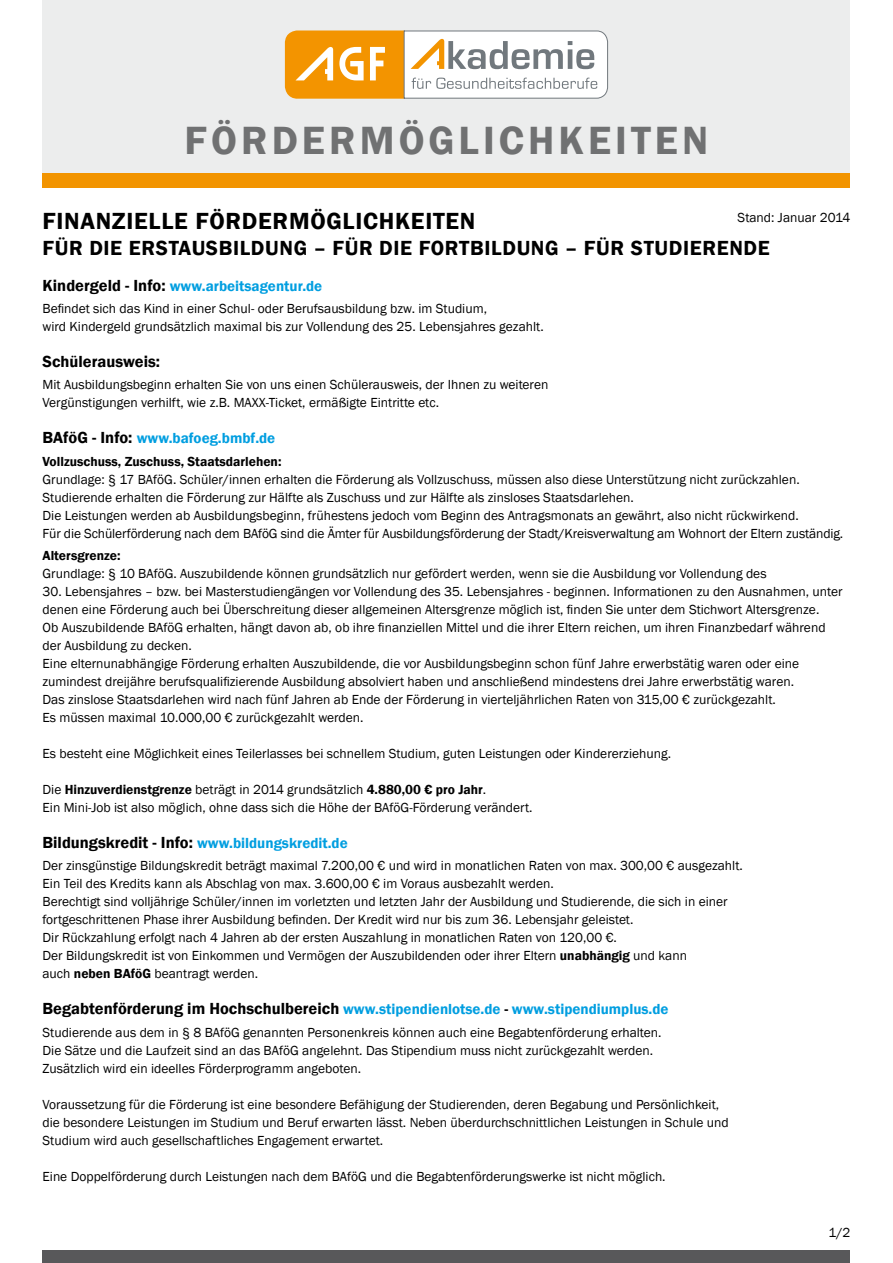
<style>
.page{position:relative;width:893px;height:1263px;background:#fff}
.page>*{position:absolute;margin:0;border:0;box-sizing:border-box;transform-origin:0 0}
.t1{font:600 40.5px "Franklin Gothic";letter-spacing:.1em;color:#707172}
.t2{font:600 24px "Franklin Gothic";letter-spacing:.03em;color:#000}
.t3{font:600 21px "Franklin Gothic";letter-spacing:.03em;color:#000}
.t4{font:600 16.5px "Franklin Gothic";color:#000}
.t5{font:600 15px "Franklin Gothic";color:#009ee0}
.t6{font:13.5px/18px "Franklin Gothic";color:#000}
.t7{font:600 13.5px "Franklin Gothic";color:#000}
.s1{font-size:16.5px;color:#000}
.s2{font-weight:600}
.s3{color:#000}
</style>
<div class="page">
<div style="left:43px;top:0;width:807px;height:173px;background:#eceded"></div>
<div style="left:43px;top:173px;width:807px;height:14px;background:#f29400"></div>
<div style="left:43px;top:1250px;width:807px;height:13px;background:#58585a"></div>
<svg style="left:285px;top:30px;width:324px;height:69px"></svg>
<h1 class="t1" style="left:185px;top:115px;width:525px">FÖRDERMÖGLICHKEITEN</h1>
<h2 class="t2" style="left:43px;top:207px;width:434px">FINANZIELLE FÖRDERMÖGLICHKEITEN</h2>
<h3 class="t3" style="left:43px;top:235px;width:729px">FÜR DIE ERSTAUSBILDUNG – FÜR DIE FORTBILDUNG – FÜR STUDIERENDE</h3>
<p class="t5" style="left:43px;top:277px;width:281px"><span class="s1">Kindergeld - Info:</span> www.arbeitsagentur.de</p>
<p class="t6" style="left:43px;top:300px;width:503px">Befindet sich das Kind in einer Schul- oder Berufsausbildung bzw. im Studium,<br>wird Kindergeld grundsätzlich maximal bis zur Vollendung des 25. Lebensjahres gezahlt.</p>
<p class="t4" style="left:43px;top:351px;width:119px">Schülerausweis:</p>
<p class="t6" style="left:43px;top:376px;width:507px">Mit Ausbildungsbeginn erhalten Sie von uns einen Schülerausweis, der Ihnen zu weiteren<br>Vergünstigungen verhilft, wie z.B. MAXX-Ticket, ermäßigte Eintritte etc.</p>
<p class="t5" style="left:43px;top:429px;width:234px"><span class="s1">BAföG - Info:</span> www.bafoeg.bmbf.de</p>
<p class="t7" style="left:43px;top:453px;width:240px">Vollzuschuss, Zuschuss, Staatsdarlehen:</p>
<p class="t6" style="left:43px;top:470px;width:802px">Grundlage: § 17 BAföG. Schüler/innen erhalten die Förderung als Vollzuschuss, müssen also diese Unterstützung nicht zurückzahlen.<br>Studierende erhalten die Förderung zur Hälfte als Zuschuss und zur Hälfte als zinsloses Staatsdarlehen.<br>Die Leistungen werden ab Ausbildungsbeginn, frühestens jedoch vom Beginn des Antragsmonats an gewährt, also nicht rückwirkend.<br>Für die Schülerförderung nach dem BAföG sind die Ämter für Ausbildungsförderung der Stadt/Kreisverwaltung am Wohnort der Eltern zuständig.</p>
<p class="t7" style="left:43px;top:547px;width:80px">Altersgrenze:</p>
<p class="t6" style="left:43px;top:565px;width:726px">Grundlage: § 10 BAföG. Auszubildende können grundsätzlich nur gefördert werden, wenn sie die Ausbildung vor Vollendung des</p>
<p class="t6" style="left:43px;top:583px;width:801px">30. Lebensjahres – bzw. bei Masterstudiengängen vor Vollendung des 35. Lebensjahres - beginnen. Informationen zu den Ausnahmen, unter denen eine Förderung auch bei Überschreitung dieser allgemeinen Altersgrenze möglich ist, finden Sie unter dem Stichwort Altersgrenze.<br>Ob Auszubildende BAföG erhalten, hängt davon ab, ob ihre finanziellen Mittel und die ihrer Eltern reichen, um ihren Finanzbedarf während der Ausbildung zu decken.<br>Eine elternunabhängige Förderung erhalten Auszubildende, die vor Ausbildungsbeginn schon fünf Jahre erwerbstätig waren oder eine zumindest dreijähre berufsqualifizierende Ausbildung absolviert haben und anschließend mindestens drei Jahre erwerbstätig waren.<br>Das zinslose Staatsdarlehen wird nach fünf Jahren ab Ende der Förderung in vierteljährlichen Raten von 315,00 € zurückgezahlt.<br>Es müssen maximal 10.000,00 € zurückgezahlt werden.</p>
<p class="t6" style="left:43px;top:745px;width:630px">Es besteht eine Möglichkeit eines Teilerlasses bei schnellem Studium, guten Leistungen oder Kindererziehung.</p>
<p class="t6" style="left:43px;top:781px;width:492px">Die <span class="s2">Hinzuverdienstgrenze</span> beträgt in 2014 grundsätzlich <span class="s2">4.880,00 € pro Jahr</span>.<br>Ein Mini-Job ist also möglich, ohne dass sich die Höhe der BAföG-Förderung verändert.</p>
<p class="t5" style="left:43px;top:834px;width:307px"><span class="s1">Bildungskredit - Info:</span> www.bildungskredit.de</p>
<p class="t6" style="left:43px;top:857px;width:702px">Der zinsgünstige Bildungskredit beträgt maximal 7.200,00 € und wird in monatlichen Raten von max. 300,00 € ausgezahlt.<br>Ein Teil des Kredits kann als Abschlag von max. 3.600,00 € im Voraus ausbezahlt werden.<br>Berechtigt sind volljährige Schüler/innen im vorletzten und letzten Jahr der Ausbildung und Studierende, die sich in einer fortgeschrittenen Phase ihrer Ausbildung befinden. Der Kredit wird nur bis zum 36. Lebensjahr geleistet.<br>Dir Rückzahlung erfolgt nach 4 Jahren ab der ersten Auszahlung in monatlichen Raten von 120,00 €.<br>Der Bildungskredit ist von Einkommen und Vermögen der Auszubildenden oder ihrer Eltern <span class="s2">unabhängig</span> und kann<br>auch <span class="s2">neben BAföG</span> beantragt werden.</p>
<p class="t5" style="left:43px;top:1000px;width:628px"><span class="s1">Begabtenförderung im Hochschulbereich</span> www.stipendienlotse.de <span class="s3">-</span> www.stipendiumplus.de</p>
<p class="t6" style="left:43px;top:1023px;width:621px">Studierende aus dem in § 8 BAföG genannten Personenkreis können auch eine Begabtenförderung erhalten.<br>Die Sätze und die Laufzeit sind an das BAföG angelehnt. Das Stipendium muss nicht zurückgezahlt werden.<br>Zusätzlich wird ein ideelles Förderprogramm angeboten.</p>
<p class="t6" style="left:43px;top:1095px;width:688px">Voraussetzung für die Förderung ist eine besondere Befähigung der Studierenden, deren Begabung und Persönlichkeit, die besondere Leistungen im Studium und Beruf erwarten lässt. Neben überdurchschnittlichen Leistungen in Schule und<br>Studium wird auch gesellschaftliches Engagement erwartet.</p>
<p class="t6" style="left:43px;top:1167px;width:625px">Eine Doppelförderung durch Leistungen nach dem BAföG und die Begabtenförderungswerke ist nicht möglich.</p>
<p class="t6" style="left:738px;top:209px;width:114px">Stand: Januar 2014</p>
<p class="t6" style="left:828px;top:1224px;width:23px">1/2</p>
</div>
